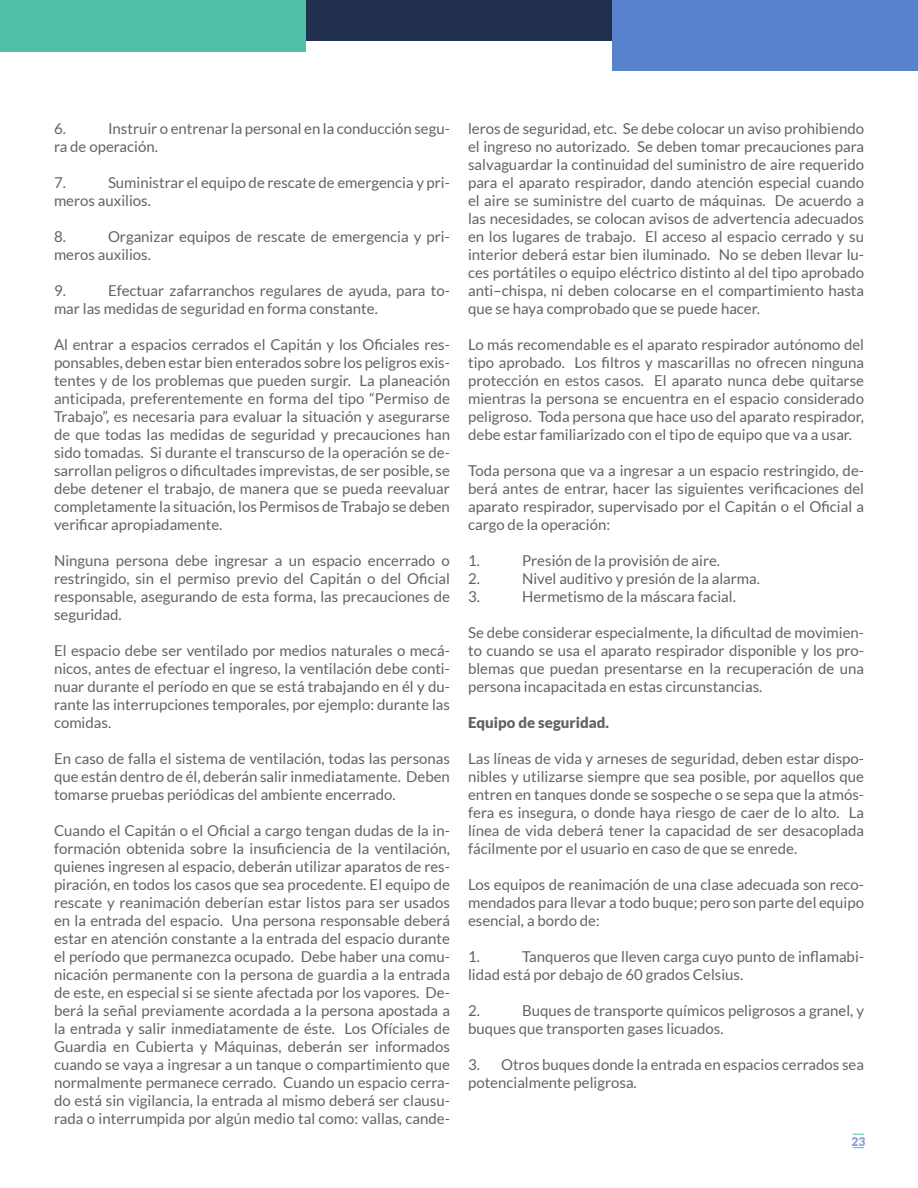
<style>
.page{position:relative;width:918px;height:1188px;background:#fff}
.page>*{position:absolute;margin:0;border:0;box-sizing:border-box;transform-origin:0 0}
.Párrafo_principal{font:15px/18px "Lato";color:#636366;text-align:justify}
.Párrafo_principal-2{font:900 15px "Lato";color:#636366}
.t1{font:900 12px "Lato";color:#83a1d9}
</style>
<div class="page">
<div style="left:0;top:0;width:306px;height:52px;background:#4ec0a7"></div>
<div style="left:306px;top:0;width:306px;height:41px;background:#21304d"></div>
<div style="left:612px;top:0;width:306px;height:71px;background:#5982cc"></div>
<p class="Párrafo_principal" style="left:54px;top:120px;width:398px;text-indent:54px">Instruir o entrenar la personal en la conducción segu&shy;ra de operación.</p>
<p class="Párrafo_principal" style="left:54px;top:174px;width:13px">7.</p>
<p class="Párrafo_principal" style="left:54px;top:120px;width:13px">6.</p>
<p class="Párrafo_principal" style="left:54px;top:174px;width:398px;text-indent:54px">Suministrar el equipo de rescate de emergencia y pri&shy;meros auxilios.</p>
<p class="Párrafo_principal" style="left:54px;top:228px;width:13px">8.</p>
<p class="Párrafo_principal" style="left:54px;top:228px;width:398px;text-indent:54px">Organizar equipos de rescate de emergencia y pri&shy;meros auxilios.</p>
<p class="Párrafo_principal" style="left:54px;top:282px;width:13px">9.</p>
<p class="Párrafo_principal" style="left:54px;top:282px;width:398px;text-indent:54px">Efectuar zafarranchos regulares de ayuda, para to&shy;mar las medidas de seguridad en forma constante.</p>
<p class="Párrafo_principal" style="left:54px;top:336px;width:398px">Al entrar a espacios cerrados el Capitán y los Oficiales res&shy;ponsables, deben estar bien enterados sobre los peligros exis&shy;tentes y de los problemas que pueden surgir. La planeación anticipada, preferentemente en forma del tipo “Permiso de Trabajo”, es necesaria para evaluar la situación y asegurarse de que todas las medidas de seguridad y precauciones han sido tomadas. Si durante el transcurso de la operación se de&shy;sarrollan peligros o dificultades imprevistas, de ser posible, se debe detener el trabajo, de manera que se pueda reevaluar completamente la situación, los Permisos de Trabajo se deben verificar apropiadamente.</p>
<p class="Párrafo_principal" style="left:54px;top:552px;width:398px">Ninguna persona debe ingresar a un espacio encerrado o restringido, sin el permiso previo del Capitán o del Oficial responsable, asegurando de esta forma, las precauciones de seguridad.</p>
<p class="Párrafo_principal" style="left:54px;top:642px;width:398px">El espacio debe ser ventilado por medios naturales o mecá&shy;nicos, antes de efectuar el ingreso, la ventilación debe conti&shy;nuar durante el período en que se está trabajando en él y du&shy;rante las interrupciones temporales, por ejemplo: durante las comidas.</p>
<p class="Párrafo_principal" style="left:54px;top:750px;width:397px">En caso de falla el sistema de ventilación, todas las personas que están dentro de él, deberán salir inmediatamente. Deben tomarse pruebas periódicas del ambiente encerrado.</p>
<p class="Párrafo_principal" style="left:54px;top:822px;width:398px">Cuando el Capitán o el Oficial a cargo tengan dudas de la in&shy;formación obtenida sobre la insuficiencia de la ventilación, quienes ingresen al espacio, deberán utilizar aparatos de res&shy;piración, en todos los casos que sea procedente. El equipo de rescate y reanimación deberían estar listos para ser usados en la entrada del espacio. Una persona responsable deberá estar en atención constante a la entrada del espacio durante el período que permanezca ocupado. Debe haber una comu&shy;nicación permanente con la persona de guardia a la entrada de este, en especial si se siente afectada por los vapores. De&shy;berá la señal previamente acordada a la persona apostada a la entrada y salir inmediatamente de éste. Los Ofíciales de Guardia en Cubierta y Máquinas, deberán ser informados cuando se vaya a ingresar a un tanque o compartimiento que normalmente permanece cerrado. Cuando un espacio cerra&shy;do está sin vigilancia, la entrada al mismo deberá ser clausu&shy;rada o interrumpida por algún medio tal como: vallas, cande-</p>
<p class="Párrafo_principal" style="left:468px;top:120px;width:398px">leros de seguridad, etc. Se debe colocar un aviso prohibiendo el ingreso no autorizado. Se deben tomar precauciones para salvaguardar la continuidad del suministro de aire requerido para el aparato respirador, dando atención especial cuando el aire se suministre del cuarto de máquinas. De acuerdo a las necesidades, se colocan avisos de advertencia adecuados en los lugares de trabajo. El acceso al espacio cerrado y su interior deberá estar bien iluminado. No se deben llevar lu&shy;ces portátiles o equipo eléctrico distinto al del tipo aprobado anti–chispa, ni deben colocarse en el compartimiento hasta que se haya comprobado que se puede hacer.</p>
<p class="Párrafo_principal" style="left:468px;top:336px;width:398px">Lo más recomendable es el aparato respirador autónomo del tipo aprobado. Los filtros y mascarillas no ofrecen ninguna protección en estos casos. El aparato nunca debe quitarse mientras la persona se encuentra en el espacio considerado peligroso. Toda persona que hace uso del aparato respirador, debe estar familiarizado con el tipo de equipo que va a usar.</p>
<p class="Párrafo_principal" style="left:468px;top:462px;width:398px">Toda persona que va a ingresar a un espacio restringido, de&shy;berá antes de entrar, hacer las siguientes verificaciones del aparato respirador, supervisado por el Capitán o el Oficial a cargo de la operación:</p>
<p class="Párrafo_principal" style="left:468px;top:552px;width:13px">1.</p>
<p class="Párrafo_principal" style="left:522px;top:552px;width:200px">Presión de la provisión de aire.</p>
<p class="Párrafo_principal" style="left:468px;top:570px;width:13px">2.</p>
<p class="Párrafo_principal" style="left:522px;top:570px;width:239px">Nivel auditivo y presión de la alarma.</p>
<p class="Párrafo_principal" style="left:468px;top:588px;width:13px">3.</p>
<p class="Párrafo_principal" style="left:522px;top:588px;width:215px">Hermetismo de la máscara facial.</p>
<p class="Párrafo_principal" style="left:468px;top:624px;width:398px">Se debe considerar especialmente, la dificultad de movimien&shy;to cuando se usa el aparato respirador disponible y los pro&shy;blemas que puedan presentarse en la recuperación de una persona incapacitada en estas circunstancias.</p>
<p class="Párrafo_principal-2" style="left:468px;top:714px;width:142px">Equipo de seguridad.</p>
<p class="Párrafo_principal" style="left:468px;top:750px;width:398px">Las líneas de vida y arneses de seguridad, deben estar dispo&shy;nibles y utilizarse siempre que sea posible, por aquellos que entren en tanques donde se sospeche o se sepa que la atmós&shy;fera es insegura, o donde haya riesgo de caer de lo alto. La línea de vida deberá tener la capacidad de ser desacoplada fácilmente por el usuario en caso de que se enrede.</p>
<p class="Párrafo_principal" style="left:468px;top:876px;width:398px">Los equipos de reanimación de una clase adecuada son reco&shy;mendados para llevar a todo buque; pero son parte del equipo esencial, a bordo de:</p>
<p class="Párrafo_principal" style="left:468px;top:948px;width:13px">1.</p>
<p class="Párrafo_principal" style="left:468px;top:948px;width:398px;text-indent:54px">Tanqueros que lleven carga cuyo punto de inflamabi&shy;lidad está por debajo de 60 grados Celsius.</p>
<p class="Párrafo_principal" style="left:468px;top:1002px;width:13px">2.</p>
<p class="Párrafo_principal" style="left:468px;top:1002px;width:397px;text-indent:54px">Buques de transporte químicos peligrosos a granel, y buques que transporten gases licuados.</p>
<p class="Párrafo_principal" style="left:468px;top:1056px;width:397px">3. Otros buques donde la entrada en espacios cerrados sea potencialmente peligrosa.</p>
<p class="t1" style="left:852px;top:1135px;width:15px">23</p>
</div>
